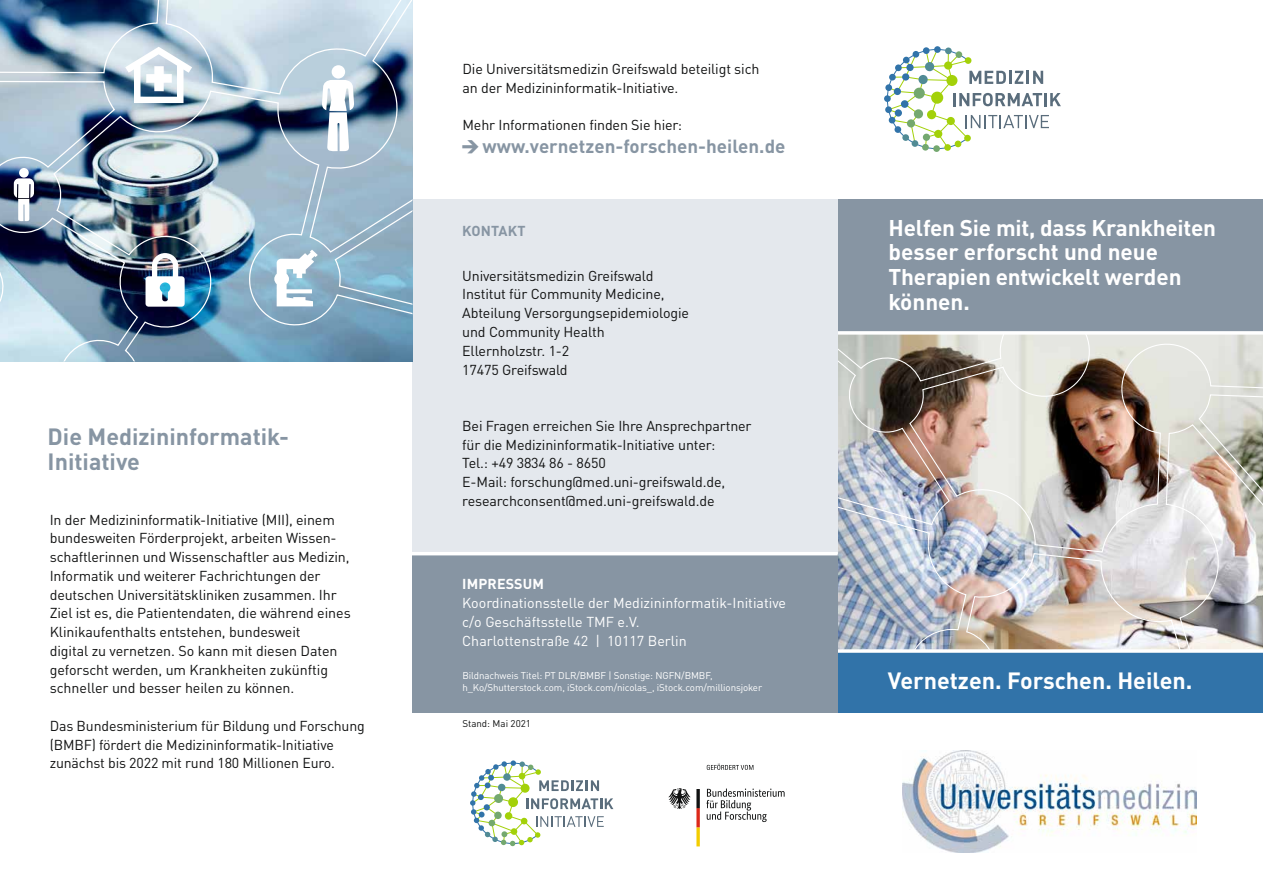
<style>
.page{position:relative;width:1263px;height:893px;background:#fff}
.page>*{position:absolute;margin:0;border:0;box-sizing:border-box;transform-origin:0 0}
.t1{font:700 23.25px/24.6px "DINOT";color:#8795a3}
.t2{font:700 23.25px "DINOT";color:#fff}
.t3{font:700 22.5px/24.6px "DINOT";letter-spacing:-.01em;color:#fff}
.t4{font:700 18.75px "DINOT";color:#8795a3}
.t5{font:14.25px/18.8px "DINOT";letter-spacing:-.01em;color:#111212}
.t6{font:14.25px/18.8px "DINOT";color:#fff}
.t7{font:700 14.25px "DINOT";letter-spacing:.01em;color:#fff}
.t8{font:700 14.25px "DINOT";letter-spacing:.01em;color:#8795a3}
.t9{font:9.75px/12px "DINOT";letter-spacing:-.01em;color:#fff}
.t10{font:9.75px "DINOT";color:#111212}
.s1{font-family:"Arrow Dynamic"}
</style>
<div class="page">
<img style="left:838px;top:335px;width:425px;height:314px">
<div style="left:835px;top:653px;width:428px;height:59px;background:#3173a9"></div>
<svg style="left:838px;top:649px;width:425px;height:4px"></svg>
<div style="left:838px;top:199px;width:425px;height:133px;background:#8795a3"></div>
<svg style="left:838px;top:331px;width:425px;height:4px"></svg>
<div style="left:412px;top:554px;width:426px;height:158px;background:#8795a3"></div>
<svg style="left:470px;top:760px;width:143px;height:86px"></svg>
<div style="left:412px;top:199px;width:426px;height:355px;background:#e4e8ed"></div>
<img style="left:0;top:0;width:412px;height:361px">
<svg style="left:322px;top:65px;width:32px;height:87px"></svg>
<img style="left:146px;top:253px;width:39px;height:54px">
<svg style="left:274px;top:250px;width:44px;height:56px"></svg>
<svg style="left:125px;top:47px;width:67px;height:56px"></svg>
<div style="left:19px;top:168px;width:10px;height:10px;background:#fff;border-radius:50%"></div>
<svg style="left:14px;top:178px;width:20px;height:43px"></svg>
<hr style="left:390px;top:552px;width:448px;height:3px;background:#fff">
<div style="left:884px;top:95px;width:7px;height:7px;background:#3173a9;border-radius:50%"></div>
<div style="left:933px;top:145px;width:7px;height:7px;background:#74a86f;border-radius:50%"></div>
<svg style="left:886px;top:48px;width:175px;height:102px"></svg>
<svg style="left:706px;top:788px;width:79px;height:34px"></svg>
<svg style="left:668px;top:788px;width:32px;height:58px"></svg>
<svg style="left:707px;top:764px;width:46px;height:6px"></svg>
<img style="left:903px;top:750px;width:293px;height:103px">
<h1 class="t1" style="left:48px;top:424px;width:243px">Die Medizininformatik-<br>Initiative</h1>
<p class="t5" style="left:50px;top:510px;width:302px">In der Medizininformatik-Initiative (MII), einem bundesweiten Förderprojekt, arbeiten Wissen&shy;schaftlerinnen und Wissenschaftler aus Medizin, Informatik und weiterer Fachrichtungen der deutschen Universitätskliniken zusammen. Ihr Ziel ist es, die Patientendaten, die während eines Klinikaufenthalts entstehen, bundesweit<br>digital zu vernetzen. So kann mit diesen Daten geforscht werden, um Krankheiten zukünftig schneller und besser heilen zu können.</p>
<p class="t5" style="left:50px;top:716px;width:317px">Das Bundesministerium für Bildung und Forschung (BMBF) fördert die Medizininformatik-Initiative zunächst bis 2022 mit rund 180 Millionen Euro.</p>
<p class="t5" style="left:462px;top:59px;width:299px">Die Universitätsmedizin Greifswald beteiligt sich an der Medizininformatik-Initiative.</p>
<p class="t5" style="left:462px;top:115px;width:221px">Mehr Informationen finden Sie hier:</p>
<h3 class="t4" style="left:462px;top:134px;width:324px"><span class="s1">e</span> www.vernetzen-forschen-heilen.de</h3>
<p class="t8" style="left:462px;top:222px;width:65px">KONTAKT</p>
<p class="t5" style="left:462px;top:266px;width:228px">Universitätsmedizin Greifswald<br>Institut für Community Medicine,<br>Abteilung Versorgungsepidemiologie und Community Health<br>Ellernholzstr. 1-2<br>17475 Greifswald</p>
<p class="t5" style="left:462px;top:416px;width:291px">Bei Fragen erreichen Sie Ihre Ansprechpartner für die Medizininformatik-Initiative unter:<br>Tel.: +49 3834 86 - 8650<br>E-Mail: forschung@med.uni-greifswald.de, researchconsent@med.uni-greifswald.de</p>
<p class="t7" style="left:462px;top:575px;width:83px">IMPRESSUM</p>
<p class="t6" style="left:462px;top:593px;width:325px">Koordinationsstelle der Medizininformatik-Initiative c/o Geschäftsstelle TMF e.V.<br>Charlottenstraße 42 | 10117 Berlin</p>
<p class="t9" style="left:462px;top:670px;width:301px">Bildnachweis Titel: PT DLR/BMBF | Sonstige: NGFN/BMBF, h_Ko/Shutterstock.com, iStock.com/nicolas_, iStock.com/millionsjoker</p>
<p class="t10" style="left:462px;top:717px;width:70px">Stand: Mai 2021</p>
<h2 class="t3" style="left:889px;top:215px;width:329px">Helfen Sie mit, dass Krankheiten besser erforscht und neue<br>Therapien entwickelt werden können.</h2>
<h1 class="t2" style="left:888px;top:666px;width:306px">Vernetzen. Forschen. Heilen.</h1>
</div>
